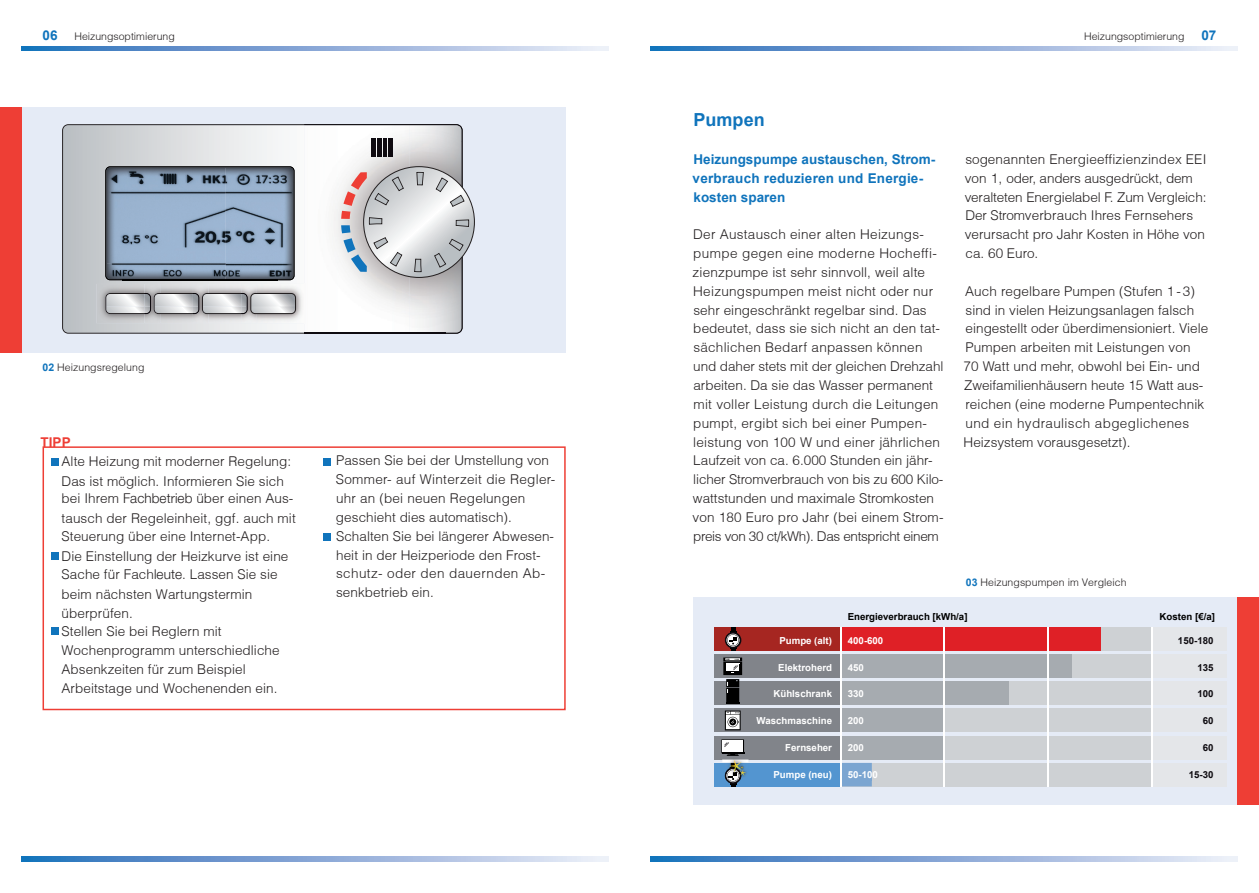
<style>
.page{position:relative;width:1259px;height:893px;background:#fff}
.page>*{position:absolute;margin:0;border:0;box-sizing:border-box;transform-origin:0 0}
.t1{font:700 18px "Arial";letter-spacing:.005em;color:#1074bc}
.t2{font:300 13.5px/18.9px "Helvetica";letter-spacing:.005em;color:#231f20}
.t3{font:700 13.5px/18.9px "Arial";color:#1074bc}
.t4{font:700 13.5px "Arial";color:#ee3e35}
.t5{font:300 10.5px "Helvetica";letter-spacing:.005em;color:#231f20}
.t6{font:700 9.6px "Arial";color:#fff}
.t7{font:700 9.6px "Arial";color:#000}
.t8{font:700 9.6px "Arial";color:#0e0b10}
.s1{font-family:"Arial";font-weight:700;color:#1074bc}
.s2{font-family:"Helvetica Neue LT Pro"}
</style>
<div class="page">
<svg style="left:21px;top:46px;width:587px;height:5px"></svg>
<svg style="left:21px;top:857px;width:587px;height:4px"></svg>
<svg style="left:651px;top:46px;width:586px;height:5px"></svg>
<svg style="left:651px;top:857px;width:586px;height:4px"></svg>
<div style="left:21px;top:107px;width:545px;height:245px;background:#e5ebf6"></div>
<div style="left:0;top:107px;width:21px;height:245px;background:#ee3e35"></div>
<div style="left:323px;top:458px;width:8px;height:7px;background:#1074bc"></div>
<div style="left:323px;top:533px;width:8px;height:8px;background:#1074bc"></div>
<div style="left:43px;top:446px;width:523px;height:264px;border:2px solid #ee3e35"></div>
<div style="left:51px;top:458px;width:7px;height:7px;background:#1074bc"></div>
<div style="left:51px;top:552px;width:7px;height:8px;background:#1074bc"></div>
<div style="left:51px;top:627px;width:7px;height:8px;background:#1074bc"></div>
<div style="left:693px;top:597px;width:544px;height:207px;background:#e5ebf6"></div>
<div style="left:1152px;top:709px;width:74px;height:23px;background:#e4e6e9"></div>
<div style="left:1152px;top:736px;width:74px;height:23px;background:#e4e6e9"></div>
<div style="left:1152px;top:763px;width:74px;height:23px;background:#e4e6e9"></div>
<div style="left:1152px;top:627px;width:74px;height:24px;background:#e4e6e9"></div>
<div style="left:1152px;top:654px;width:74px;height:24px;background:#e4e6e9"></div>
<div style="left:1152px;top:682px;width:74px;height:23px;background:#e4e6e9"></div>
<div style="left:714px;top:654px;width:126px;height:24px;background:#81848a"></div>
<hr style="left:723px;top:657px;width:19px;height:4px;background:#444649">
<div style="left:714px;top:709px;width:126px;height:23px;background:#81848a"></div>
<div style="left:840px;top:709px;width:312px;height:23px;background:#ced1d4"></div>
<div style="left:840px;top:736px;width:312px;height:23px;background:#ced1d4"></div>
<div style="left:840px;top:763px;width:312px;height:23px;background:#ced1d4"></div>
<div style="left:840px;top:627px;width:312px;height:24px;background:#ced1d4"></div>
<div style="left:714px;top:627px;width:126px;height:24px;background:#a62621"></div>
<div style="left:714px;top:682px;width:126px;height:23px;background:#81848a"></div>
<div style="left:714px;top:736px;width:126px;height:23px;background:#81848a"></div>
<div style="left:714px;top:763px;width:126px;height:23px;background:#5395d0"></div>
<div style="left:840px;top:654px;width:312px;height:24px;background:#ced1d4"></div>
<div style="left:840px;top:682px;width:312px;height:23px;background:#ced1d4"></div>
<div style="left:840px;top:627px;width:260px;height:24px;background:#df2026"></div>
<div style="left:840px;top:654px;width:232px;height:24px;background:#a6abb0"></div>
<hr style="left:1151px;top:627px;width:1px;height:160px;background:#fff">
<hr style="left:1047px;top:627px;width:2px;height:160px;background:#fff">
<div style="left:840px;top:709px;width:104px;height:23px;background:#a6abb0"></div>
<div style="left:840px;top:682px;width:168px;height:23px;background:#a6abb0"></div>
<div style="left:840px;top:736px;width:104px;height:23px;background:#a6abb0"></div>
<svg style="left:841px;top:763px;width:31px;height:23px"></svg>
<hr style="left:840px;top:627px;width:1px;height:160px;background:#fff">
<hr style="left:943px;top:627px;width:2px;height:160px;background:#fff">
<svg style="left:725px;top:710px;width:15px;height:20px"></svg>
<div style="left:730px;top:627px;width:5px;height:24px;background:#000"></div>
<svg style="left:725px;top:632px;width:16px;height:16px"></svg>
<svg style="left:726px;top:634px;width:13px;height:13px"></svg>
<svg style="left:727px;top:634px;width:12px;height:12px"></svg>
<svg style="left:727px;top:635px;width:11px;height:11px"></svg>
<svg style="left:729px;top:637px;width:7px;height:7px"></svg>
<div style="left:730px;top:763px;width:5px;height:23px;background:#000"></div>
<div style="left:729px;top:767px;width:7px;height:17px;background:#5090c9"></div>
<svg style="left:725px;top:767px;width:16px;height:17px"></svg>
<svg style="left:723px;top:658px;width:19px;height:46px"></svg>
<svg style="left:721px;top:739px;width:29px;height:41px"></svg>
<div style="left:1237px;top:597px;width:22px;height:207px;background:#ee3e35"></div>
<svg style="left:62px;top:124px;width:242px;height:210px"></svg>
<img style="left:123px;top:183px;width:154px;height:96px">
<img style="left:105px;top:166px;width:189px;height:17px">
<img style="left:105px;top:182px;width:18px;height:98px">
<img style="left:277px;top:182px;width:17px;height:98px">
<img style="left:122px;top:279px;width:156px;height:1px">
<img style="left:304px;top:142px;width:141px;height:191px">
<img style="left:304px;top:124px;width:158px;height:18px">
<img style="left:445px;top:141px;width:17px;height:193px">
<img style="left:304px;top:333px;width:141px;height:1px">
<img style="left:372px;top:138px;width:3px;height:18px">
<img style="left:378px;top:138px;width:3px;height:18px">
<img style="left:383px;top:138px;width:9px;height:18px">
<img style="left:96px;top:284px;width:49px;height:39px">
<img style="left:160px;top:284px;width:33px;height:39px">
<img style="left:145px;top:284px;width:15px;height:39px">
<img style="left:208px;top:284px;width:33px;height:39px">
<img style="left:193px;top:284px;width:15px;height:39px">
<img style="left:257px;top:284px;width:48px;height:39px">
<img style="left:241px;top:284px;width:16px;height:39px">
<svg style="left:105px;top:293px;width:191px;height:21px"></svg>
<svg style="left:341px;top:166px;width:134px;height:112px"></svg>
<p class="t3" style="left:43px;top:26px;width:17px">06</p>
<p class="t3" style="left:1201px;top:26px;width:17px">07</p>
<p class="t5" style="left:74px;top:29px;width:102px">Heizungsoptimierung</p>
<p class="t5" style="left:1084px;top:29px;width:102px">Heizungsoptimierung</p>
<p class="t5" style="left:43px;top:361px;width:103px"><span class="s1">02</span> Heizungsregelung</p>
<p class="t4" style="left:40px;top:432px;width:32px">TIPP</p>
<p class="t2" style="left:62px;top:451px;width:231px;line-height:19.8px">Alte Heizung mit moderner Regelung:<br>Das ist möglich. Informieren Sie sich</p>
<p class="t2" style="left:62px;top:489px;width:236px;line-height:20px">bei Ihrem <span class="s2">Fachbetrieb</span> über einen Aus&shy;tausch der Regeleinheit, ggf. auch mit</p>
<p class="t2" style="left:62px;top:526px;width:228px;line-height:20px">Steuerung über eine Internet-App.<br>Die Einstellung der Heizkurve ist eine</p>
<p class="t2" style="left:62px;top:564px;width:220px">Sache für Fach<span class="s2">leute</span>. Lassen Sie sie beim nächsten Wartungstermin überprüfen.<br>Stellen Sie bei Reglern mit<br>Wochenprogramm unterschiedliche<br>Absenkzeiten für zum Beispiel<br>Arbeitstage und Wochenenden ein.</p>
<p class="t2" style="left:336px;top:451px;width:220px">Passen Sie bei der Umstellung von<br>Sommer- auf Winterzeit die Regler&shy;uhr an (bei neuen Regelungen geschieht dies automatisch).<br>Schalten Sie bei längerer Abwesen&shy;heit in der Heizperiode den Frost&shy;schutz- oder den dauernden Ab&shy;senkbetrieb ein.</p>
<h1 class="t1" style="left:693px;top:107px;width:73px">Pumpen</h1>
<p class="t3" style="left:692px;top:150px;width:244px">Heizungspumpe austauschen, Strom&shy;verbrauch reduzieren und Energie&shy;kosten sparen</p>
<p class="t2" style="left:692px;top:225px;width:253px">Der Austausch einer alten Heizungs&shy;pumpe gegen eine moderne Hocheffi&shy;zienzpumpe ist sehr sinnvoll, weil alte Heizungspumpen meist nicht oder nur sehr eingeschränkt regelbar sind. Das bedeutet, dass sie sich nicht an den tat&shy;sächlichen Bedarf anpassen können und daher stets mit der gleichen Drehzahl arbeiten. Da sie das Wasser permanent mit voller Leistung durch die Leitungen pumpt, ergibt sich bei einer Pumpen&shy;leistung von 100 W und einer jährlichen Laufzeit von ca. 6.000 Stunden ein jähr&shy;licher Stromverbrauch von bis zu 600 Kilo&shy;wattstunden und maximale Stromkosten von 180 Euro pro Jahr (bei einem Strom&shy;preis von 30 ct/kWh). Das entspricht einem</p>
<p class="t2" style="left:964px;top:149px;width:243px">sogenannten Energieeffizienzindex EEI von 1, oder, anders ausgedrückt, dem veralteten Energielabel F. Zum Vergleich:<br>Der Stromverbrauch Ihres Fernsehers verursacht pro Jahr Kosten in Höhe von ca. 60 Euro.</p>
<p class="t2" style="left:963px;top:281px;width:246px">Auch regelbare Pumpen (Stufen 1 - 3) sind in vielen Heizungsanlagen falsch eingestellt oder überdimensioniert. Viele Pumpen arbeiten mit Leistungen von<br>70 Watt und mehr, obwohl bei Ein- und Zweifamilienhäusern heute 15 Watt aus&shy;reichen (eine moderne Pumpentechnik und ein hydraulisch abgeglichenes Heizsystem vorausgesetzt).</p>
<p class="t5" style="left:965px;top:576px;width:162px"><span class="s1">03</span> Heizungspumpen im Vergleich</p>
<p class="t7" style="left:847px;top:610px;width:121px">Energieverbrauch [kWh/a]</p>
<p class="t7" style="left:1159px;top:610px;width:57px">Kosten [€/a]</p>
<p class="t6" style="left:779px;top:633px;width:54px">Pumpe (alt)</p>
<p class="t6" style="left:848px;top:633px;width:37px">400-600</p>
<p class="t8" style="left:1178px;top:633px;width:37px">150-180</p>
<p class="t6" style="left:778px;top:660px;width:55px">Elektroherd</p>
<p class="t6" style="left:848px;top:660px;width:18px">450</p>
<p class="t8" style="left:1197px;top:660px;width:18px">135</p>
<p class="t6" style="left:773px;top:687px;width:60px">Kühlschrank</p>
<p class="t6" style="left:848px;top:687px;width:18px">330</p>
<p class="t8" style="left:1197px;top:687px;width:18px">100</p>
<p class="t6" style="left:756px;top:714px;width:77px">Waschmaschine</p>
<p class="t6" style="left:848px;top:714px;width:18px">200</p>
<p class="t8" style="left:1202px;top:714px;width:12px">60</p>
<p class="t6" style="left:785px;top:741px;width:48px">Fernseher</p>
<p class="t6" style="left:848px;top:741px;width:18px">200</p>
<p class="t8" style="left:1202px;top:741px;width:12px">60</p>
<p class="t6" style="left:773px;top:768px;width:60px">Pumpe (neu)</p>
<p class="t6" style="left:848px;top:768px;width:32px">50-100</p>
<p class="t8" style="left:1188px;top:768px;width:26px">15-30</p>
</div>
